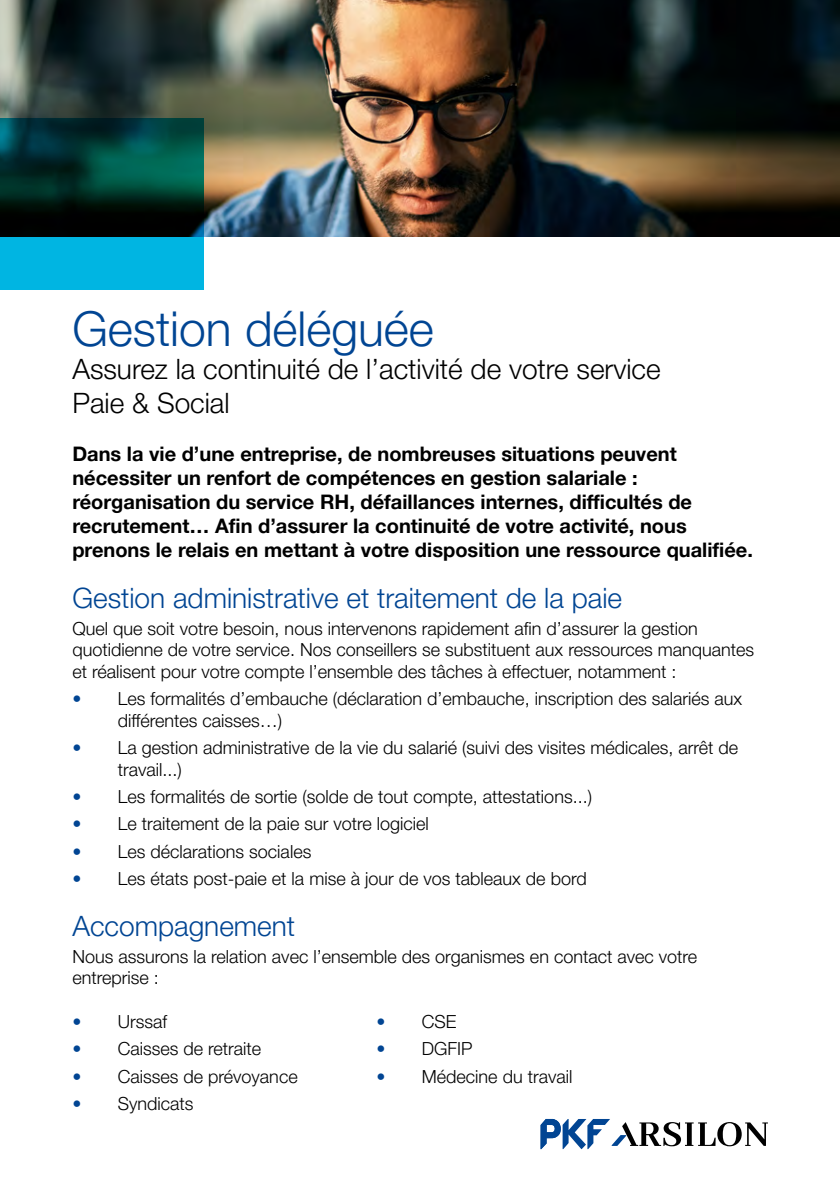
<style>
.page{position:relative;width:840px;height:1191px;background:#fff}
.page>*{position:absolute;margin:0;border:0;box-sizing:border-box;transform-origin:0 0}
.t1{font:300 48px "Helvetica Neue LT Pro";color:#014593}
.t2{font:300 28px/33.6px "Helvetica Neue LT Pro";color:#000}
.t3{font:300 28px "Helvetica Neue LT Pro";color:#014593}
.t4{font:700 20px/24px "Helvetica Neue LT Pro";color:#000}
.t5{font:300 18px/21.6px "Helvetica Neue LT Pro";color:#000}
.s1{color:#014593}
</style>
<div class="page">
<img style="left:0;top:0;width:839px;height:236px">
<svg style="left:0;top:118px;width:204px;height:171px;background:#005762"></svg>
<svg style="left:540px;top:1119px;width:227px;height:30px"></svg>
<h1 class="t1" style="left:72px;top:299px;width:363px">Gestion déléguée</h1>
<h2 class="t2" style="left:72px;top:352px;width:589px">Assurez la continuité de l’activité de votre service<br>Paie &amp; Social</h2>
<p class="t4" style="left:72px;top:441px;width:681px">Dans la vie d’une entreprise, de nombreuses situations peuvent nécessiter un renfort de compétences en gestion salariale : réorganisation du service RH, défaillances internes, difficultés de recrutement… Afin d’assurer la continuité de votre activité, nous prenons le relais en mettant à votre disposition une ressource qualifiée.</p>
<h2 class="t3" style="left:72px;top:580px;width:551px">Gestion administrative et traitement de la paie</h2>
<p class="t5" style="left:72px;top:617px;width:683px">Quel que soit votre besoin, nous intervenons rapidement afin d’assurer la gestion quotidienne de votre service. Nos conseillers se substituent aux ressources manquantes et réalisent pour votre compte l’ensemble des tâches à effectuer, notamment :</p>
<p class="t5" style="left:118px;top:688px;width:625px;text-indent:-45px"><span class="s1">•</span> Les formalités d’embauche (déclaration d’embauche, inscription des salariés aux différentes caisses…)</p>
<p class="t5" style="left:118px;top:736px;width:621px;text-indent:-45px"><span class="s1">•</span> La gestion administrative de la vie du salarié (suivi des visites médicales, arrêt de travail...)</p>
<p class="t5" style="left:72px;top:785px;width:521px"><span class="s1">•</span> Les formalités de sortie (solde de tout compte, attestations...)</p>
<p class="t5" style="left:72px;top:813px;width:358px"><span class="s1">•</span> Le traitement de la paie sur votre logiciel</p>
<p class="t5" style="left:72px;top:840px;width:240px"><span class="s1">•</span> Les déclarations sociales</p>
<p class="t5" style="left:72px;top:867px;width:515px"><span class="s1">•</span> Les états post-paie et la mise à jour de vos tableaux de bord</p>
<h2 class="t3" style="left:72px;top:908px;width:224px">Accompagnement</h2>
<p class="t5" style="left:72px;top:945px;width:626px">Nous assurons la relation avec l’ensemble des organismes en contact avec votre entreprise :</p>
<p class="t5" style="left:72px;top:1010px;width:96px"><span class="s1">•</span> Urssaf</p>
<p class="t5" style="left:72px;top:1037px;width:190px"><span class="s1">•</span> Caisses de retraite</p>
<p class="t5" style="left:72px;top:1065px;width:227px"><span class="s1">•</span> Caisses de prévoyance</p>
<p class="t5" style="left:72px;top:1092px;width:123px"><span class="s1">•</span> Syndicats</p>
<p class="t5" style="left:376px;top:1010px;width:82px"><span class="s1">•</span> CSE</p>
<p class="t5" style="left:376px;top:1037px;width:98px"><span class="s1">•</span> DGFIP</p>
<p class="t5" style="left:376px;top:1065px;width:197px"><span class="s1">•</span> Médecine du travail</p>
</div>
